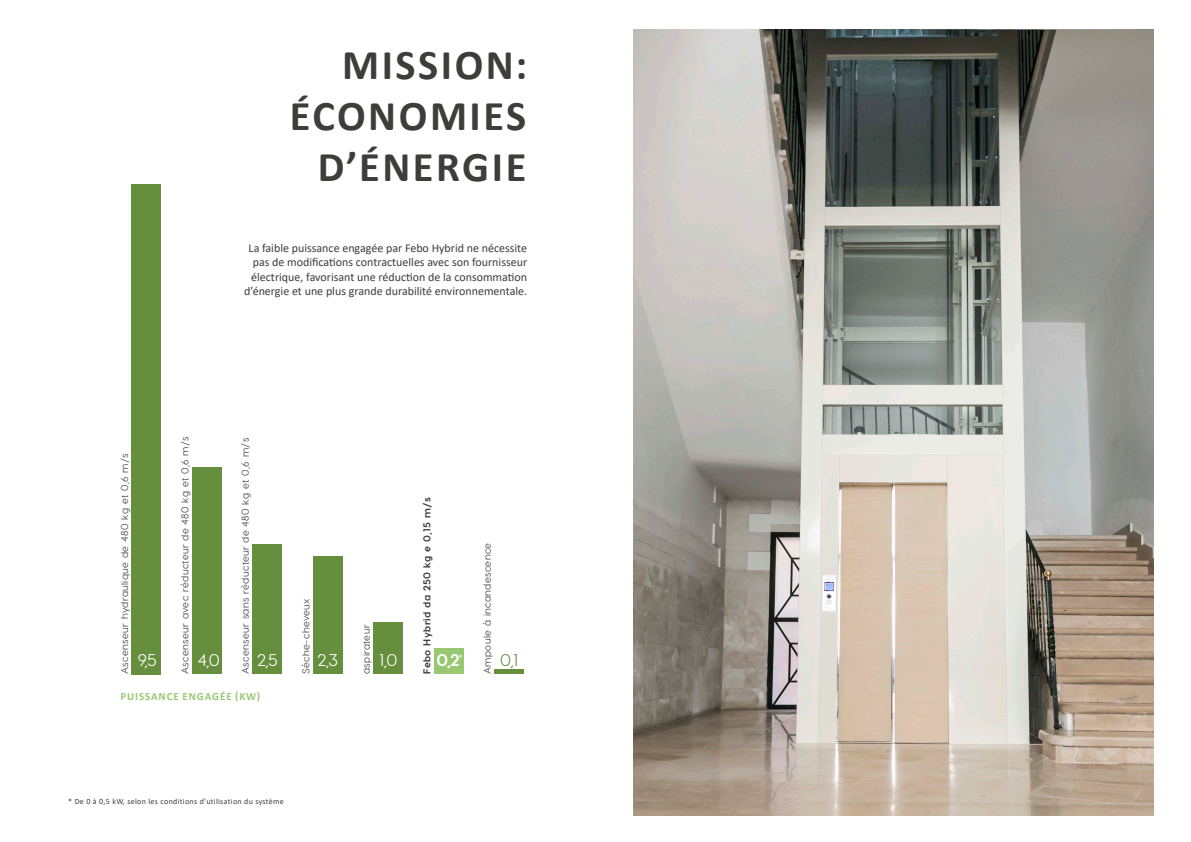
<style>
.page{position:relative;width:1191px;height:842px;background:#fff}
.page>*{position:absolute;margin:0;border:0;box-sizing:border-box;transform-origin:0 0}
.t1{font:700 42.5px "Calibri";letter-spacing:.06em;color:#3d3d3c}
.t2{font:500 17px "Visby CF";color:#fff}
.t3{font:800 17px "Visby CF";color:#fff}
.t4{font:500 17px "Visby CF";color:#658f3d}
.t5{font:12px/14.4px "Calibri";color:#3d3d3c;text-align:right}
.t6{font:700 11px "Calibri";letter-spacing:.08em;color:#99c873}
.t7{font:500 10px "Visby CF";letter-spacing:.04em;color:#3d3d3c}
.t8{font:800 10px "Visby CF";letter-spacing:.04em;color:#3d3d3c}
.t9{font:8px "Calibri";letter-spacing:.04em;color:#3d3d3c}
.t10{font:800 7px "Visby CF";color:#fff}
</style>
<div class="page">
<div style="left:252px;top:545px;width:30px;height:129px;background:#658f3d"></div>
<div style="left:373px;top:622px;width:30px;height:52px;background:#658f3d"></div>
<div style="left:131px;top:184px;width:30px;height:490px;background:#658f3d"></div>
<div style="left:313px;top:556px;width:30px;height:118px;background:#658f3d"></div>
<div style="left:434px;top:648px;width:30px;height:26px;background:#99c873"></div>
<div style="left:192px;top:467px;width:30px;height:207px;background:#658f3d"></div>
<hr style="left:494px;top:670px;width:30px;height:4px;background:#658f3d">
<img style="left:633px;top:30px;width:520px;height:785px">
<p class="t1" style="left:342px;top:35px;width:187px">MISSION:</p>
<p class="t1" style="left:290px;top:86px;width:238px">ÉCONOMIES</p>
<p class="t1" style="left:318px;top:137px;width:210px">D’ÉNERGIE</p>
<p class="t5" style="left:244px;top:241px;width:284px">La faible puissance engagée par Febo Hybrid ne nécessite pas de modifications contractuelles avec son fournisseur électrique, favorisant une réduction de la consommation d’énergie et une plus grande durabilité environnementale.</p>
<p class="t7" style="left:119px;top:674px;width:222px;rotate:-90deg">Ascenseur hydraulique de 480 kg et 0,6 m/s</p>
<p class="t7" style="left:179px;top:674px;width:239px;rotate:-90deg">Ascenseur avec réducteur de 480 kg et 0,6 m/s</p>
<p class="t7" style="left:239px;top:674px;width:238px;rotate:-90deg">Ascenseur sans réducteur de 480 kg et 0,6 m/s</p>
<p class="t8" style="left:420px;top:674px;width:178px;rotate:-90deg">Febo Hybrid da 250 kg e 0,15 m/s</p>
<p class="t7" style="left:481px;top:674px;width:133px;rotate:-90deg">Ampoule à incandescence</p>
<p class="t7" style="left:300px;top:674px;width:77px;rotate:-90deg">Sèche-cheveux</p>
<p class="t7" style="left:360px;top:674px;width:51px;rotate:-90deg">aspirateur</p>
<p class="t2" style="left:138px;top:650px;width:21px">9,5</p>
<p class="t2" style="left:198px;top:650px;width:24px">4,0</p>
<p class="t2" style="left:257px;top:650px;width:22px">2,5</p>
<p class="t2" style="left:318px;top:650px;width:22px">2,3</p>
<p class="t2" style="left:379px;top:650px;width:20px">1,0</p>
<p class="t3" style="left:436px;top:650px;width:25px">0,2</p>
<p class="t4" style="left:500px;top:650px;width:20px">0,1</p>
<p class="t10" style="left:459px;top:653px;width:5px">*</p>
<p class="t6" style="left:120px;top:689px;width:141px">PUISSANCE ENGAGÉE (KW)</p>
<p class="t9" style="left:68px;top:796px;width:217px">* De 0 à 0,5 kW, selon les conditions d’utilisation du système</p>
</div>
